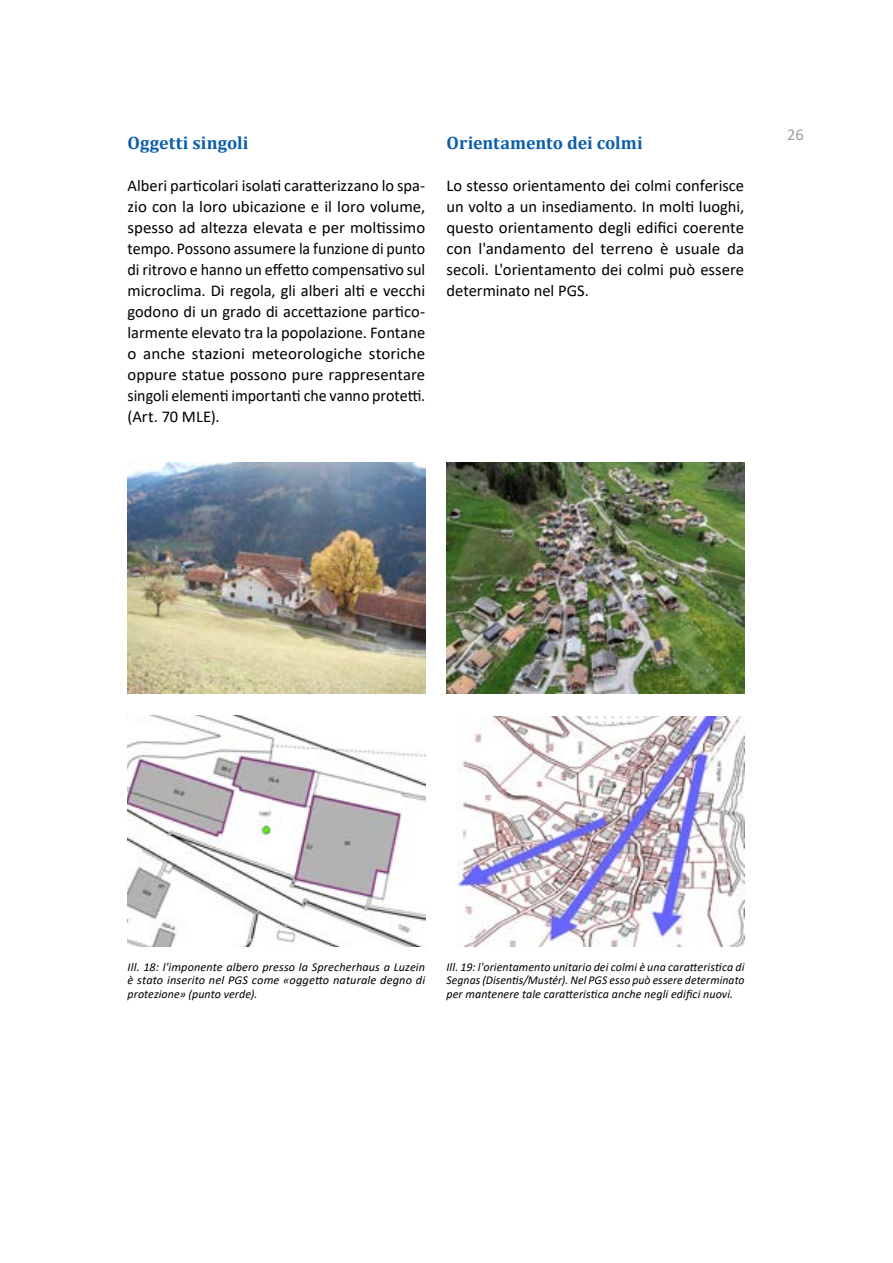
<style>
.page{position:relative;width:893px;height:1263px;background:#fff}
.page>*{position:absolute;margin:0;border:0;box-sizing:border-box;transform-origin:0 0}
.t1{font:700 18px "Cambria";color:#0a5eab}
.t2{font:16.5px/21px "Calibri";letter-spacing:-.005em;color:#000;text-align:justify}
.t3{font:16.5px "Calibri";color:#9d9d9c}
.t4{font:italic 12px/13.5px "Calibri";letter-spacing:.01em;color:#000;text-align:justify}
</style>
<div class="page">
<img style="left:447px;top:463px;width:297px;height:231px">
<img style="left:457px;top:716px;width:287px;height:231px">
<img style="left:127px;top:463px;width:298px;height:231px">
<img style="left:127px;top:715px;width:298px;height:231px">
<p class="t1" style="left:128px;top:130px;width:122px">Oggetti singoli</p>
<p class="t2" style="left:128px;top:174px;width:299px">Alberi particolari isolati caratterizzano lo spa&shy;zio con la loro ubicazione e il loro volume, spesso ad altezza elevata e per moltissimo tempo. Possono assumere la funzione di punto di ritrovo e hanno un effetto compensativo sul microclima. Di regola, gli alberi alti e vecchi godono di un grado di accettazione partico&shy;larmente elevato tra la popolazione. Fontane o anche stazioni meteorologiche storiche oppure statue possono pure rappresentare singoli elementi importanti che vanno protetti. (Art. 70 MLE).</p>
<p class="t1" style="left:446px;top:130px;width:198px">Orientamento dei colmi</p>
<p class="t2" style="left:446px;top:174px;width:299px">Lo stesso orientamento dei colmi conferisce un volto a un insediamento. In molti luoghi, questo orientamento degli edifici coerente con l'andamento del terreno è usuale da secoli. L'orientamento dei colmi può essere determinato nel PGS.</p>
<p class="t3" style="left:787px;top:123px;width:18px">26</p>
<p class="t4" style="left:128px;top:959px;width:299px">Ill. 18: l'imponente albero presso la Sprecherhaus a Luzein è stato inserito nel PGS come «oggetto naturale degno di protezione» (punto verde).</p>
<p class="t4" style="left:446px;top:959px;width:300px">Ill. 19: l'orientamento unitario dei colmi è una caratteristica di Segnas (Disentis/Mustér). Nel PGS esso può essere determinato per mantenere tale caratteristica anche negli edifici nuovi.</p>
</div>
